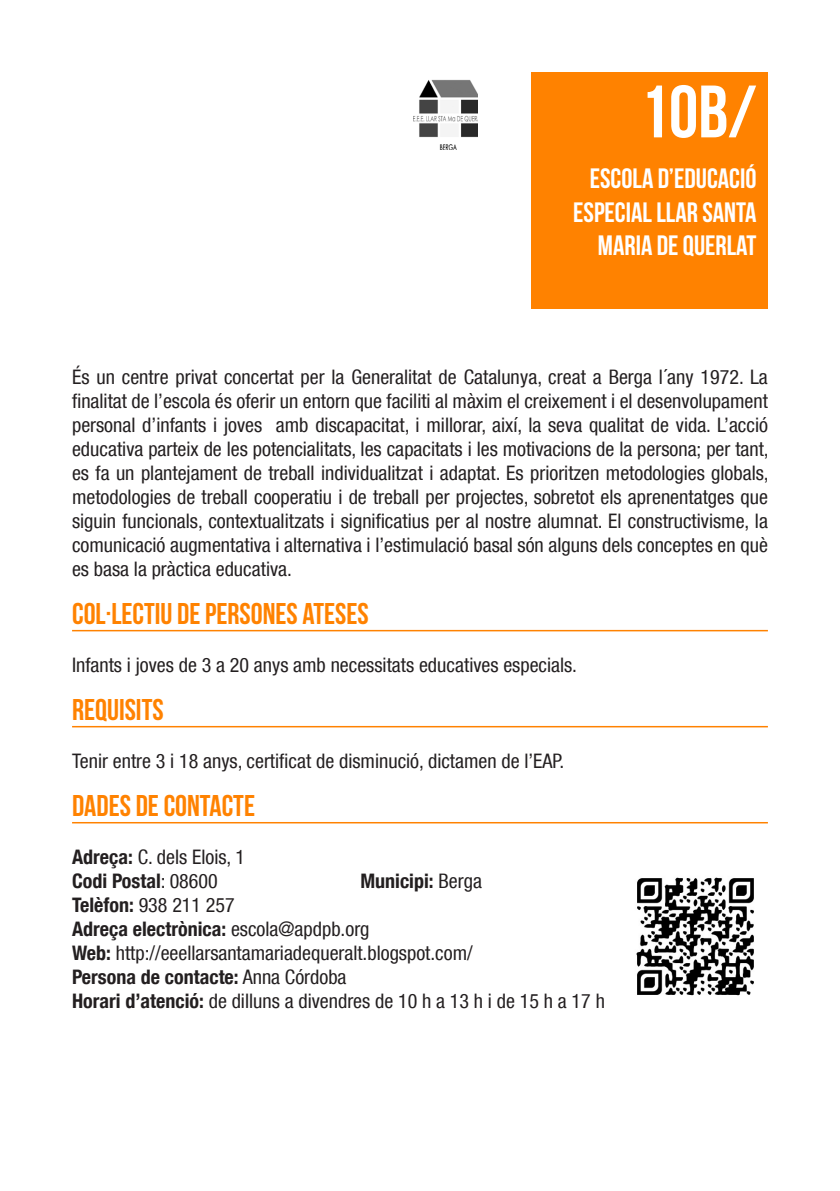
<style>
.page{position:relative;width:840px;height:1191px;background:#fff}
.page>*{position:absolute;margin:0;border:0;box-sizing:border-box;transform-origin:0 0}
.t1{font:74px "Bebas Neue";color:#fff}
.TITULOS{font:30px "Bebas Neue";color:#ff8200}
.t2{font:28px/33.6px "Bebas Neue";color:#fff;text-align:right}
.t3{font:condensed 20px/24px "Helvetica Neue LT Com";color:#231f20;text-align:justify}
.t4{font:700 condensed 20px "Helvetica Neue LT Com";color:#231f20}
.s1{font-weight:700}
.s2{font-weight:400}
</style>
<div class="page">
<div style="left:531px;top:72px;width:236px;height:236px;background:#ff8200"></div>
<hr style="left:72px;top:630px;width:695px;height:1px;background:#ff8200">
<hr style="left:72px;top:726px;width:695px;height:1px;background:#ff8200">
<hr style="left:72px;top:822px;width:695px;height:1px;background:#ff8200">
<img style="left:636px;top:877px;width:118px;height:119px">
<img style="left:413px;top:79px;width:64px;height:70px">
<p class="t1" style="left:639px;top:71px;width:118px">10B/</p>
<p class="t2" style="left:573px;top:161px;width:185px">ESCOLA D’EDUCACIÓ<br>ESPECIAL LLAR SANTA<br>MARIA DE QUERLAT</p>
<p class="t3" style="left:72px;top:365px;width:697px">És un centre privat concertat per la Generalitat de Catalunya, creat a Berga l´any 1972. La finalitat de l’escola és oferir un entorn que faciliti al màxim el creixement i el desenvolupament personal d’infants i joves amb discapacitat, i millorar, així, la seva qualitat de vida. L’acció educativa parteix de les potencialitats, les capacitats i les motivacions de la persona; per tant, es fa un plantejament de treball individualitzat i adaptat. Es prioritzen metodologies globals, metodologies de treball cooperatiu i de treball per projectes, sobretot els aprenentatges que siguin funcionals, contextualitzats i significatius per al nostre alumnat. El constructivisme, la comunicació augmentativa i alternativa i l’estimulació basal són alguns dels conceptes en què es basa la pràctica educativa.</p>
<p class="TITULOS" style="left:72px;top:597px;width:298px">COL·LECTIU DE PERSONES ATESES</p>
<p class="t3" style="left:72px;top:653px;width:506px">Infants i joves de 3 a 20 anys amb necessitats educatives especials.</p>
<p class="TITULOS" style="left:72px;top:693px;width:93px">REQUISITS</p>
<p class="t3" style="left:72px;top:749px;width:493px">Tenir entre 3 i 18 anys, certificat de disminució, dictamen de l’EAP.</p>
<p class="TITULOS" style="left:72px;top:789px;width:184px">DADES DE CONTACTE</p>
<p class="t3" style="left:72px;top:845px;width:174px"><span class="s1">Adreça:</span> C. dels Elois, 1</p>
<p class="t4" style="left:72px;top:869px;width:147px">Codi Postal<span class="s2">: 08600</span></p>
<p class="t4" style="left:360px;top:869px;width:123px">Municipi: <span class="s2">Berga</span></p>
<p class="t3" style="left:72px;top:893px;width:164px"><span class="s1">Telèfon:</span> 938 211 257</p>
<p class="t4" style="left:72px;top:917px;width:299px">Adreça electrònica: <span class="s2">escola@apdpb.org</span></p>
<p class="t3" style="left:72px;top:941px;width:402px"><span class="s1">Web:</span> http://eeellarsantamariadequeralt.blogspot.com/</p>
<p class="t4" style="left:72px;top:965px;width:276px">Persona de contacte: <span class="s2">Anna Córdoba</span></p>
<p class="t3" style="left:72px;top:989px;width:534px"><span class="s1">Horari d’atenció:</span> de dilluns a divendres de 10 h a 13 h i de 15 h a 17 h</p>
</div>
